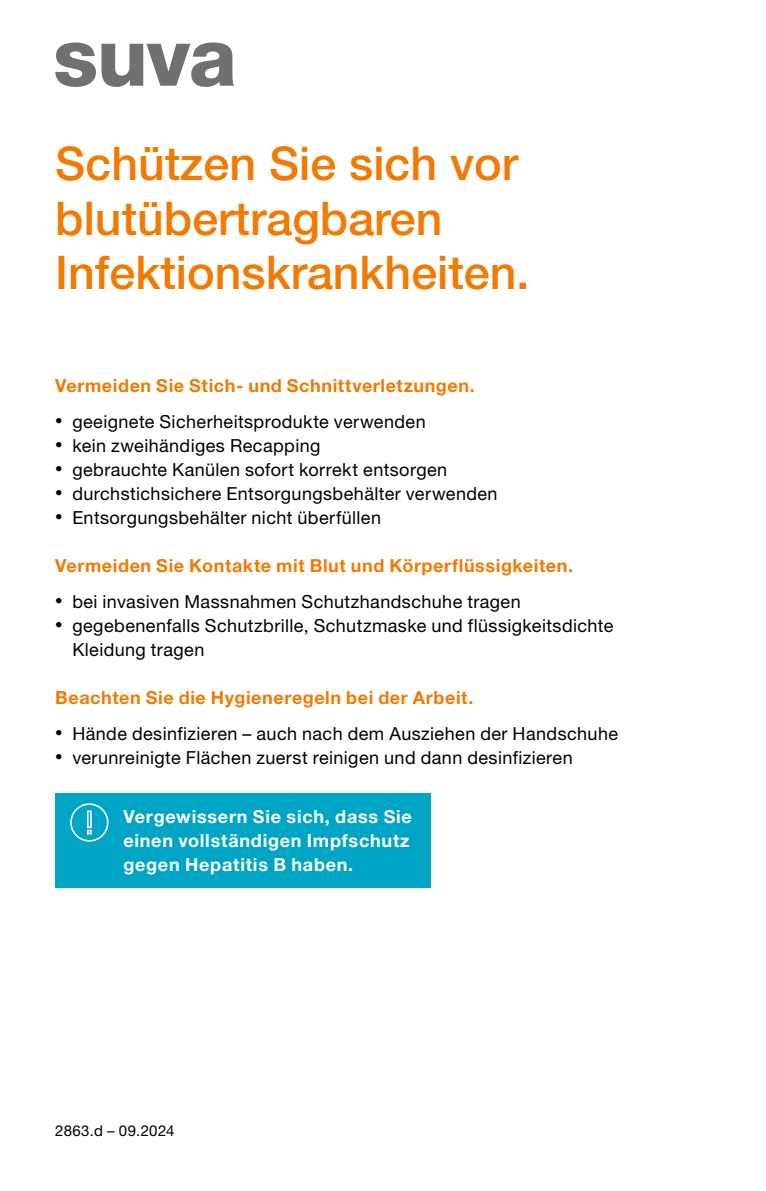
<style>
.page{position:relative;width:766px;height:1191px;background:#fff}
.page>*{position:absolute;margin:0;border:0;box-sizing:border-box;transform-origin:0 0}
.t1{font:500 46.5px/54.9px "Helvetica Neue LT Std";color:#f17a03}
.t2{font:18px/24px "Helvetica Neue LT Std";letter-spacing:.025em;color:#000}
.t3{font:700 18px "Helvetica Neue LT Std";letter-spacing:.03em;color:#f17a03}
.t4{font:700 18px/24px "Helvetica Neue LT Std";letter-spacing:.04em;color:#fff}
.t5{font:15px "Helvetica Neue LT Std";letter-spacing:.025em;color:#000}
.s1{font-size:15px}
</style>
<div class="page">
<svg style="left:55px;top:43px;width:179px;height:44px"></svg>
<div style="left:55px;top:793px;width:375px;height:95px;background:#00a5c5"></div>
<svg style="left:70px;top:803px;width:38px;height:38px"></svg>
<h1 class="t1" style="left:55px;top:135px;width:475px">Schützen Sie sich vor blutübertragbaren<br>Infektionskrankheiten.</h1>
<p class="t3" style="left:55px;top:374px;width:421px">Vermeiden Sie Stich- und Schnittverletzungen.</p>
<p class="t2" style="left:55px;top:409px;width:372px"><span class="s1">•</span> geeignete Sicherheitsprodukte verwenden</p>
<p class="t2" style="left:55px;top:433px;width:266px"><span class="s1">•</span> kein zweihändiges Recapping</p>
<p class="t2" style="left:55px;top:457px;width:393px"><span class="s1">•</span> gebrauchte Kanülen sofort korrekt entsorgen</p>
<p class="t2" style="left:55px;top:481px;width:443px"><span class="s1">•</span> durchstichsichere Entsorgungsbehälter verwenden</p>
<p class="t2" style="left:55px;top:505px;width:327px"><span class="s1">•</span> Entsorgungsbehälter nicht überfüllen</p>
<p class="t3" style="left:55px;top:554px;width:519px">Vermeiden Sie Kontakte mit Blut und Körperflüssigkeiten.</p>
<p class="t2" style="left:55px;top:589px;width:467px"><span class="s1">•</span> bei invasiven Massnahmen Schutzhandschuhe tragen</p>
<p class="t2" style="left:72px;top:613px;width:542px;text-indent:-17px"><span class="s1">•</span> gegebenenfalls Schutzbrille, Schutzmaske und flüssigkeitsdichte<br>Kleidung tragen</p>
<p class="t3" style="left:55px;top:686px;width:419px">Beachten Sie die Hygieneregeln bei der Arbeit.</p>
<p class="t2" style="left:55px;top:721px;width:564px"><span class="s1">•</span> Hände desinfizieren – auch nach dem Ausziehen der Handschuhe</p>
<p class="t2" style="left:55px;top:745px;width:519px"><span class="s1">•</span> verunreinigte Flächen zuerst reinigen und dann desinfizieren</p>
<p class="t4" style="left:123px;top:804px;width:290px">Vergewissern Sie sich, dass Sie einen vollständigen Impfschutz gegen Hepatitis B haben.</p>
<p class="t5" style="left:55px;top:1121px;width:121px">2863.d – 09.2024</p>
</div>
